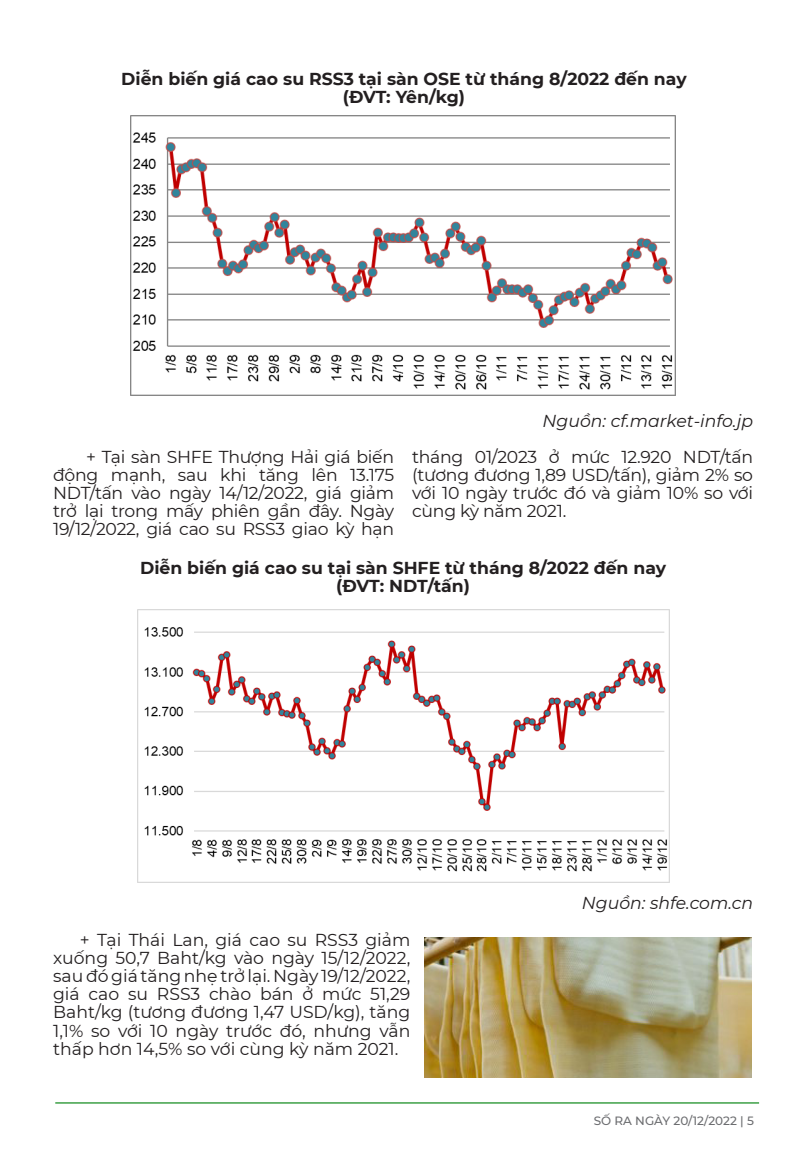
<style>
.page{position:relative;width:808px;height:1149px;background:#fff}
.page>*{position:absolute;margin:0;border:0;box-sizing:border-box;transform-origin:0 0}
.t1{font:17.25px/18px "Montserrat";letter-spacing:-.015em;color:#231f20;text-align:justify}
.t2{font:700 17.25px/18px "Montserrat";color:#231f20;text-align:center}
.t3{font:italic 17.25px "Montserrat";color:#231f20}
.t4{font:500 12px "Montserrat";color:#6c6d70}
</style>
<div class="page">
<hr style="left:55px;top:1101px;width:704px;height:2px;background:#3da046">
<img style="left:131px;top:116px;width:544px;height:279px">
<img style="left:137px;top:609px;width:532px;height:273px">
<img style="left:424px;top:937px;width:328px;height:140px">
<p class="t2" style="left:121px;top:69px;width:567px">Diễn biến giá cao su RSS3 tại sàn OSE từ tháng 8/2022 đến nay (ĐVT: Yên/kg)</p>
<p class="t3" style="left:542px;top:408px;width:212px">Nguồn: cf.market-info.jp</p>
<p class="t1" style="left:53px;top:447px;width:342px;text-indent:33px">+ Tại sàn SHFE Thượng Hải giá biến động mạnh, sau khi tăng lên 13.175<br>NDT/tấn vào ngày 14/12/2022, giá giảm trở lại trong mấy phiên gần đây. Ngày 19/12/2022, giá cao su RSS3 giao kỳ hạn</p>
<p class="t1" style="left:412px;top:447px;width:342px">tháng 01/2023 ở mức 12.920 NDT/tấn (tương đương 1,89 USD/tấn), giảm 2% so với 10 ngày trước đó và giảm 10% so với cùng kỳ năm 2021.</p>
<p class="t2" style="left:140px;top:558px;width:527px">Diễn biến giá cao su tại sàn SHFE từ tháng 8/2022 đến nay (ĐVT: NDT/tấn)</p>
<p class="t1" style="left:53px;top:930px;width:359px;text-indent:27px">+ Tại Thái Lan, giá cao su RSS3 giảm xuống 50,7 Baht/kg vào ngày 15/12/2022, sau đó giá tăng nhẹ trở lại. Ngày 19/12/2022, giá cao su RSS3 chào bán ở mức 51,29<br>Baht/kg (tương đương 1,47 USD/kg), tăng 1,1% so với 10 ngày trước đó, nhưng vẫn thấp hơn 14,5% so với cùng kỳ năm 2021.</p>
<p class="t3" style="left:582px;top:890px;width:173px">Nguồn: shfe.com.cn</p>
<p class="t4" style="left:594px;top:1111px;width:162px">SỐ RA NGÀY 20/12/2022 | 5</p>
</div>
